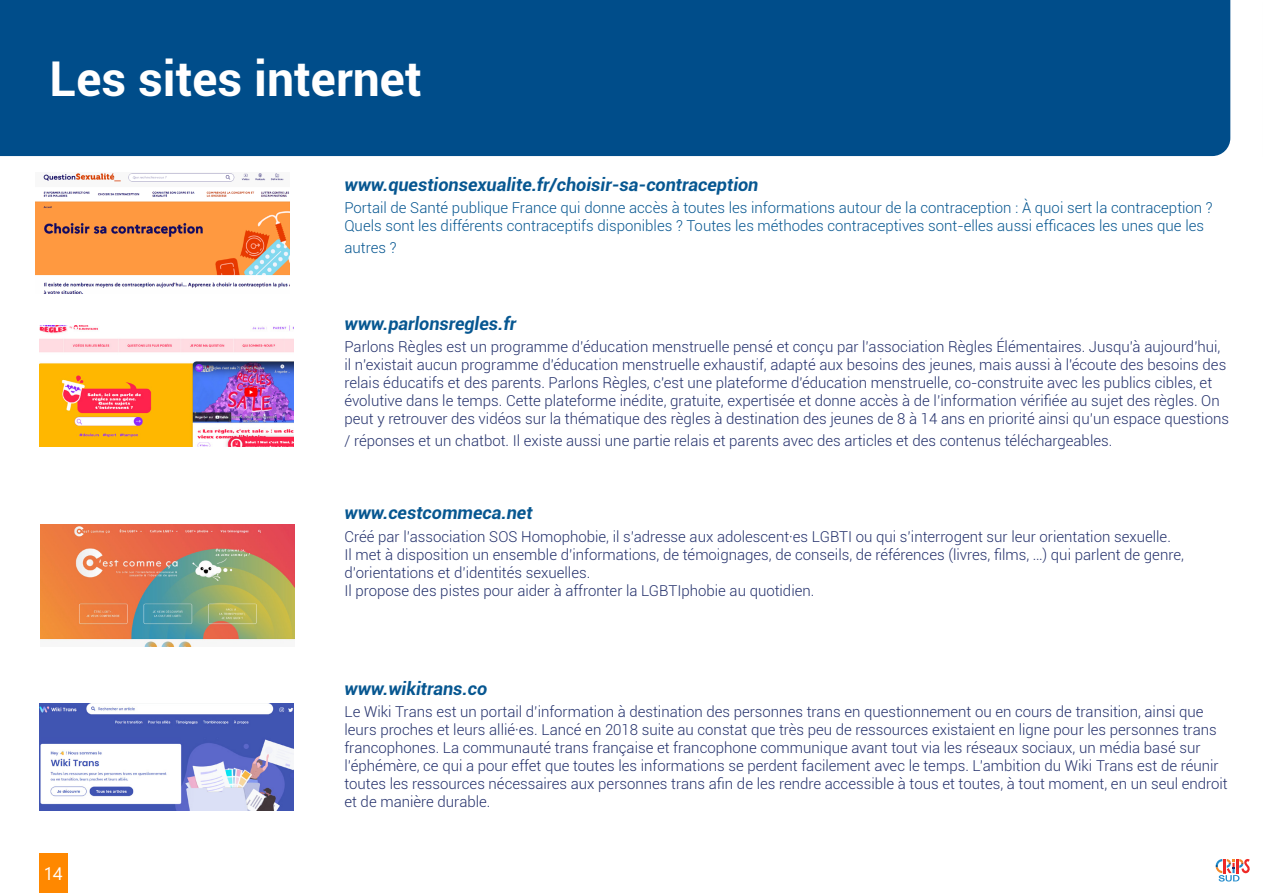
<style>
.page{position:relative;width:1263px;height:893px;background:#fff}
.page>*{position:absolute;margin:0;border:0;box-sizing:border-box;transform-origin:0 0}
.t1{font:700 48px "Roboto";color:#fff}
.t2{font:italic 700 18px "Roboto";color:#075791}
.t3{font:18px "Segoe UI";color:#fff}
.t4{font:300 15px/18px "Roboto";color:#24316c}
.t5{font:300 15px/18px "Roboto";color:#075791}
</style>
<div class="page">
<div style="left:39px;top:854px;width:28px;height:39px;background:#f80"></div>
<svg style="left:1216px;top:859px;width:34px;height:23px"></svg>
<div style="left:0;top:0;width:1230px;height:156px;background:#004d8a"></div>
<img style="left:36px;top:173px;width:254px;height:120px">
<img style="left:40px;top:525px;width:254px;height:121px">
<img style="left:39px;top:704px;width:254px;height:107px">
<img style="left:39px;top:325px;width:254px;height:121px">
<p class="t1" style="left:50px;top:45px;width:374px">Les sites internet</p>
<p class="t2" style="left:344px;top:172px;width:415px">www.questionsexualite.fr/choisir-sa-contraception</p>
<p class="t5" style="left:344px;top:198px;width:870px">Portail de Santé publique France qui donne accès à toutes les informations autour de la contraception : À quoi sert la contraception ?<br>Quels sont les différents contraceptifs disponibles ? Toutes les méthodes contraceptives sont-elles aussi efficaces les unes que les</p>
<p class="t5" style="left:344px;top:238px;width:54px">autres ?</p>
<p class="t2" style="left:344px;top:311px;width:173px">www.parlonsregles.fr</p>
<p class="t4" style="left:344px;top:338px;width:886px">Parlons Règles est un programme d’éducation menstruelle pensé et conçu par l’association Règles Élémentaires. Jusqu'à aujourd'hui, il n'existait aucun programme d'éducation menstruelle exhaustif, adapté aux besoins des jeunes, mais aussi à l'écoute des besoins des relais éducatifs et des parents. Parlons Règles, c'est une plateforme d'éducation menstruelle, co-construite avec les publics cibles, et évolutive dans le temps. Cette plateforme inédite, gratuite, expertisée et donne accès à de l’information vérifiée au sujet des règles. On peut y retrouver des vidéos sur la thématique des règles à destination des jeunes de 8 à 14 ans en priorité ainsi qu’un espace questions</p>
<p class="t4" style="left:344px;top:431px;width:769px">/ réponses et un chatbot. Il existe aussi une partie relais et parents avec des articles et des contenus téléchargeables.</p>
<p class="t2" style="left:344px;top:500px;width:190px">www.cestcommeca.net</p>
<p class="t4" style="left:344px;top:527px;width:828px">Créé par l’association SOS Homophobie, il s’adresse aux adolescent·es LGBTI ou qui s’interrogent sur leur orientation sexuelle.</p>
<p class="t4" style="left:344px;top:545px;width:841px">Il met à disposition un ensemble d’informations, de témoignages, de conseils, de références (livres, films, …) qui parlent de genre, d’orientations et d’identités sexuelles.</p>
<p class="t4" style="left:344px;top:581px;width:471px">Il propose des pistes pour aider à affronter la LGBTIphobie au quotidien.</p>
<p class="t3" style="left:44px;top:856px;width:21px">14</p>
<p class="t2" style="left:344px;top:676px;width:144px">www.wikitrans.co</p>
<p class="t4" style="left:344px;top:702px;width:885px">Le Wiki Trans est un portail d’information à destination des personnes trans en questionnement ou en cours de transition, ainsi que leurs proches et leurs allié·es. Lancé en 2018 suite au constat que très peu de ressources existaient en ligne pour les personnes trans francophones. La communauté trans française et francophone communique avant tout via les réseaux sociaux, un média basé sur l’éphémère, ce qui a pour effet que toutes les informations se perdent facilement avec le temps. L’ambition du Wiki Trans est de réunir toutes les ressources nécessaires aux personnes trans afin de les rendre accessible à tous et toutes, à tout moment, en un seul endroit et de manière durable.</p>
</div>
